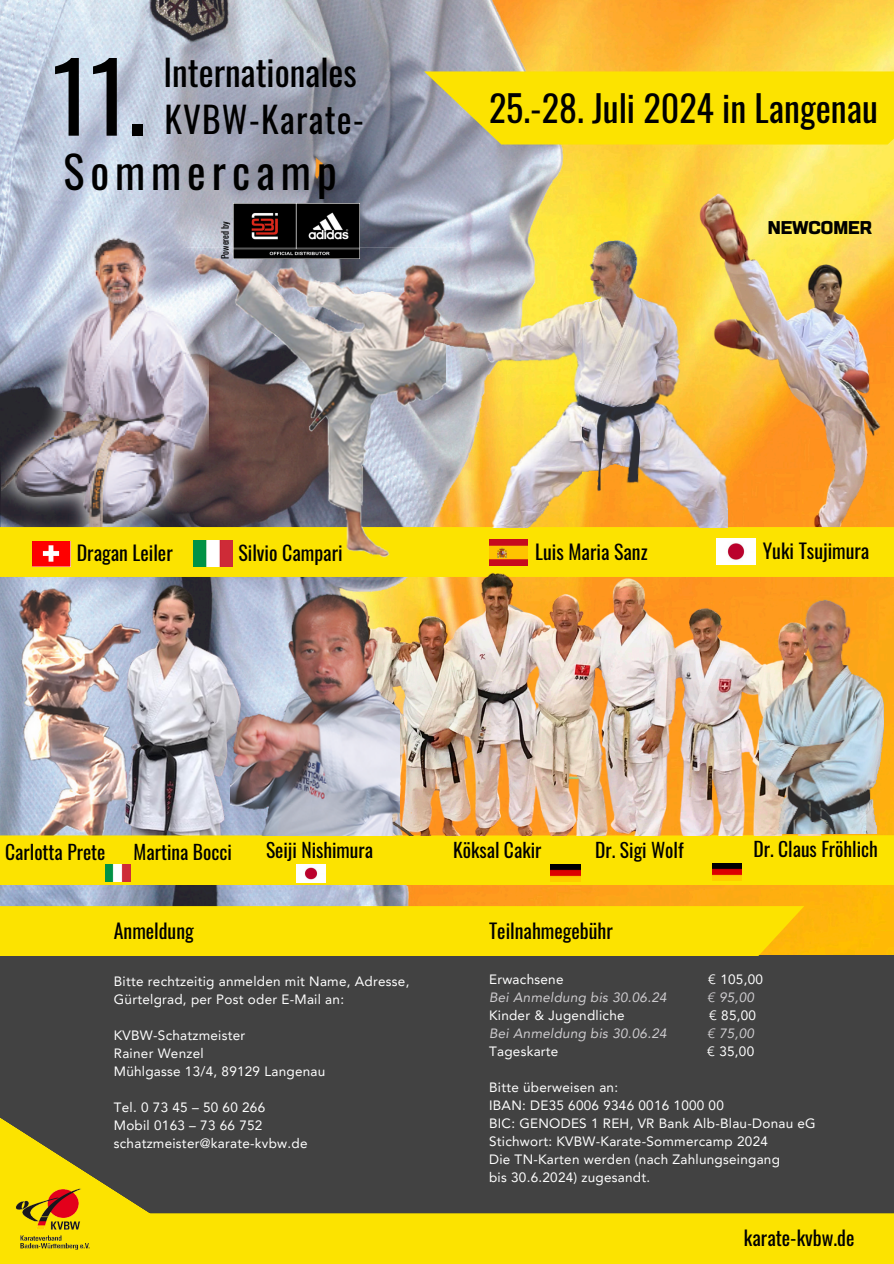
<style>
.page{position:relative;width:894px;height:1264px;background:#fff}
.page>*{position:absolute;margin:0;border:0;box-sizing:border-box;transform-origin:0 0}
.t1{font:95.85px "Oswald";color:#000}
.t2{font:44.25px "Oswald";letter-spacing:.135em;color:#000}
.t3{font:36px "Oswald";color:#000}
.t4{font:35.4px/47.2px "Oswald";color:#000}
.t5{font:19.95px "Oswald";color:#000}
.t6{font:19.5px "Oswald";color:#000}
.t7{font:700 18.45px "Karnchang";color:#000}
.t8{font:13.5px/18px "Avenir LT Pro";letter-spacing:.02em;color:#fff}
.t9{font:italic 13.5px "Avenir LT Pro";letter-spacing:.02em;color:#cdcbce}
.t10{font:9.15px "Oswald";color:#000}
</style>
<div class="page">
<img style="left:0;top:0;width:893px;height:955px">
<img style="left:180px;top:582px;width:51px;height:253px">
<img style="left:15px;top:577px;width:165px;height:258px">
<div style="left:0;top:835px;width:691px;height:50px;background:#fce300"></div>
<div style="left:0;top:955px;width:893px;height:288px;background:#424242"></div>
<div style="left:0;top:906px;width:804px;height:50px;background:#fce300"></div>
<svg style="left:424px;top:71px;width:469px;height:73px"></svg>
<img style="left:633px;top:174px;width:260px;height:353px">
<div style="left:691px;top:835px;width:202px;height:50px;background:#fce300"></div>
<img style="left:234px;top:204px;width:126px;height:44px">
<img style="left:712px;top:863px;width:29px;height:17px">
<img style="left:2px;top:219px;width:207px;height:308px">
<div style="left:0;top:527px;width:893px;height:50px;background:#fce300"></div>
<img style="left:186px;top:248px;width:260px;height:310px">
<img style="left:194px;top:541px;width:38px;height:25px">
<img style="left:32px;top:541px;width:38px;height:25px">
<div style="left:0;top:1213px;width:893px;height:50px;background:#fce300"></div>
<svg style="left:0;top:1118px;width:152px;height:132px"></svg>
<img style="left:15px;top:1187px;width:74px;height:62px">
<img style="left:424px;top:240px;width:302px;height:287px">
<img style="left:297px;top:865px;width:28px;height:18px">
<img style="left:105px;top:865px;width:25px;height:16px">
<img style="left:356px;top:539px;width:475px;height:297px">
<img style="left:759px;top:587px;width:124px;height:246px">
<img style="left:231px;top:577px;width:168px;height:258px">
<img style="left:550px;top:865px;width:30px;height:16px">
<h1 class="t1" style="left:52px;top:21px;width:95px">11.</h1>
<h3 class="t4" style="left:163px;top:47px;width:202px">Internationales<br>KVBW-Karate-</h3>
<h2 class="t2" style="left:64px;top:137px;width:274px">Sommercamp</h2>
<p class="t10" style="left:218px;top:259px;width:40px;rotate:-90deg">Powered by</p>
<h3 class="t5" style="left:77px;top:536px;width:97px">Dragan Leiler</h3>
<h3 class="t5" style="left:238px;top:536px;width:106px">Silvio Campari</h3>
<h3 class="t3" style="left:489px;top:80px;width:390px">25.-28. Juli 2024 in Langenau</h3>
<h3 class="t7" style="left:767px;top:219px;width:106px">NEWCOMER</h3>
<h3 class="t5" style="left:535px;top:536px;width:114px">Luis Maria Sanz</h3>
<h3 class="t5" style="left:762px;top:535px;width:108px">Yuki Tsujimura</h3>
<h3 class="t6" style="left:453px;top:834px;width:90px">Köksal Cakir</h3>
<h3 class="t6" style="left:753px;top:833px;width:126px">Dr. Claus Fröhlich</h3>
<h3 class="t6" style="left:5px;top:836px;width:102px">Carlotta Prete</h3>
<h3 class="t6" style="left:266px;top:834px;width:108px">Seiji Nishimura</h3>
<h3 class="t6" style="left:595px;top:834px;width:90px">Dr. Sigi Wolf</h3>
<h3 class="t6" style="left:134px;top:836px;width:100px">Martina Bocci</h3>
<h3 class="t5" style="left:114px;top:915px;width:81px">Anmeldung</h3>
<h3 class="t5" style="left:489px;top:915px;width:125px">Teilnahmegebühr</h3>
<p class="t8" style="left:114px;top:973px;width:297px">Bitte rechtzeitig anmelden mit Name, Adresse,<br>Gürtelgrad, per Post oder E-Mail an:</p>
<p class="t8" style="left:114px;top:1027px;width:213px">KVBW-Schatzmeister<br>Rainer Wenzel<br>Mühlgasse 13/4, 89129 Langenau</p>
<p class="t8" style="left:114px;top:1099px;width:195px">Tel. 0 73 45 – 50 60 266<br>Mobil 0163 – 73 66 752 schatzmeister@karate-kvbw.de</p>
<p class="t8" style="left:489px;top:971px;width:76px">Erwachsene</p>
<p class="t8" style="left:708px;top:971px;width:56px">€ 105,00</p>
<p class="t9" style="left:489px;top:991px;width:179px">Bei Anmeldung bis 30.06.24</p>
<p class="t9" style="left:707px;top:991px;width:48px">€ 95,00</p>
<p class="t8" style="left:489px;top:1007px;width:137px">Kinder &amp; Jugendliche</p>
<p class="t8" style="left:709px;top:1007px;width:48px">€ 85,00</p>
<p class="t9" style="left:489px;top:1027px;width:179px">Bei Anmeldung bis 30.06.24</p>
<p class="t9" style="left:707px;top:1027px;width:48px">€ 75,00</p>
<p class="t8" style="left:489px;top:1043px;width:71px">Tageskarte</p>
<p class="t8" style="left:707px;top:1043px;width:48px">€ 35,00</p>
<p class="t8" style="left:489px;top:1079px;width:328px">Bitte überweisen an:<br>IBAN: DE35 6006 9346 0016 1000 00<br>BIC: GENODES 1 REH, VR Bank Alb-Blau-Donau eG Stichwort: KVBW-Karate-Sommercamp 2024<br>Die TN-Karten werden (nach Zahlungseingang<br>bis 30.6.2024) zugesandt.</p>
<h3 class="t5" style="left:743px;top:1222px;width:112px">karate-kvbw.de</h3>
</div>
